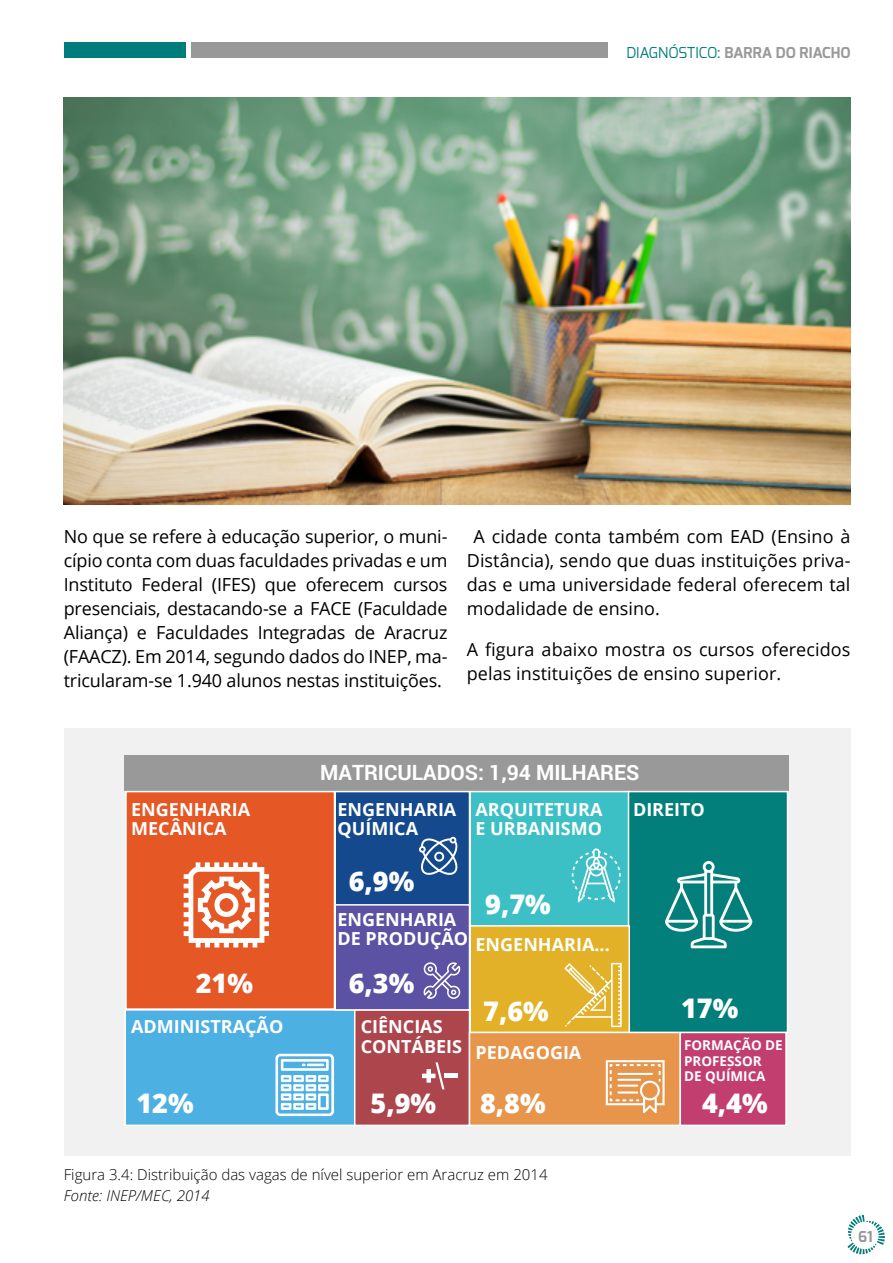
<style>
.page{position:relative;width:893px;height:1263px;background:#fff}
.page>*{position:absolute;margin:0;border:0;box-sizing:border-box;transform-origin:0 0}
.t1{font:800 27px "Open Sans";color:#fff}
.t2{font:700 26.25px "Roboto";color:#000}
.t3{font:700 21px "Roboto";color:#fff}
.t4{font:18px/24px "Open Sans";letter-spacing:-.005em;color:#000;text-align:justify}
.t5{font:700 18px/19.5px "Open Sans";color:#fff}
.t6{font:18px/24px "Open Sans 2";letter-spacing:.005em;color:#000}
.t7{font:15px "Open Sans Light 2";color:#000}
.t8{font:700 15px "Exo";color:#999}
.t9{font:15px "Open Sans Light Italic 2";color:#000}
.t10{font:700 13.5px/15.1px "Open Sans";color:#fff}
.s1{font-weight:400;color:#007d7a}
.s2{font-family:"Open Sans"}
</style>
<div class="page">
<div style="left:191px;top:43px;width:417px;height:15px;background:#999"></div>
<div style="left:64px;top:43px;width:122px;height:15px;background:#007d7a"></div>
<svg style="left:847px;top:1215px;width:38px;height:39px"></svg>
<div style="left:64px;top:728px;width:786px;height:427px;background:#f1f1f2"></div>
<div style="left:124px;top:755px;width:664px;height:35px;background:#99999a"></div>
<div style="left:126px;top:791px;width:208px;height:218px;background:#e55725"></div>
<div style="left:125px;top:791px;width:210px;height:219px;border:2px solid #fff"></div>
<div style="left:335px;top:791px;width:134px;height:114px;background:#144a8d"></div>
<div style="left:334px;top:791px;width:136px;height:115px;border:2px solid #fff"></div>
<div style="left:125px;top:1010px;width:230px;height:115px;background:#4db0e3"></div>
<div style="left:124px;top:1009px;width:232px;height:117px;border:2px solid #fff"></div>
<div style="left:355px;top:1010px;width:114px;height:115px;background:#ad454d"></div>
<div style="left:354px;top:1009px;width:116px;height:117px;border:2px solid #fff"></div>
<div style="left:469px;top:1032px;width:211px;height:93px;background:#e6954b"></div>
<div style="left:469px;top:1031px;width:212px;height:95px;border:2px solid #fff"></div>
<div style="left:680px;top:1032px;width:106px;height:93px;background:#c13e6f"></div>
<div style="left:679px;top:1031px;width:108px;height:95px;border:2px solid #fff"></div>
<div style="left:470px;top:791px;width:159px;height:135px;background:#3dc0c5"></div>
<div style="left:469px;top:791px;width:161px;height:136px;border:2px solid #fff"></div>
<div style="left:628px;top:791px;width:159px;height:241px;background:#037f7b"></div>
<div style="left:628px;top:791px;width:160px;height:242px;border:2px solid #fff"></div>
<div style="left:470px;top:926px;width:159px;height:106px;background:#e2b127"></div>
<div style="left:469px;top:925px;width:161px;height:108px;border:2px solid #fff"></div>
<div style="left:335px;top:905px;width:134px;height:105px;background:#5c52a3"></div>
<div style="left:334px;top:904px;width:136px;height:106px;border:2px solid #fff"></div>
<svg style="left:184px;top:862px;width:85px;height:85px"></svg>
<svg style="left:275px;top:1054px;width:59px;height:62px"></svg>
<svg style="left:665px;top:861px;width:87px;height:87px"></svg>
<svg style="left:419px;top:837px;width:38px;height:38px"></svg>
<svg style="left:572px;top:848px;width:49px;height:55px"></svg>
<svg style="left:423px;top:962px;width:37px;height:37px"></svg>
<div style="left:444px;top:1073px;width:14px;height:5px;background:#fff"></div>
<svg style="left:422px;top:1062px;width:22px;height:27px"></svg>
<svg style="left:564px;top:963px;width:58px;height:64px"></svg>
<svg style="left:606px;top:1060px;width:59px;height:53px"></svg>
<img style="left:64px;top:98px;width:786px;height:407px">
<p class="t8" style="left:626px;top:43px;width:226px"><span class="s1">DIAGNÓSTICO:</span> BARRA DO RIACHO</p>
<p class="t4" style="left:64px;top:524px;width:385px">No que se refere à educação superior, o muni&shy;cípio conta com duas faculdades privadas e um Instituto Federal (IFES) que oferecem cursos presenciais, destacando-se a FACE (Faculdade Aliança) e Faculdades Integradas de Aracruz (FAACZ). Em 2014, segundo dados do INEP, ma&shy;tricularam-se 1.940 alunos nestas instituições.</p>
<p class="t4" style="left:467px;top:524px;width:385px;text-indent:7px">A cidade conta também com EAD (Ensino à Distância), sendo que duas instituições priva&shy;das e uma universidade federal oferecem tal modalidade de ensino.</p>
<p class="t2" style="left:173px;top:636px;width:570px">MATRÍCULAS POR CURSO EM ARACRUZ (2014)</p>
<p class="t6" style="left:467px;top:637px;width:385px">A figura abaixo mostra os cursos oferecidos <span class="s2">pelas instituições de ensino superior.</span></p>
<p class="t3" style="left:320px;top:757px;width:321px">MATRICULADOS: 1,94 MILHARES</p>
<p class="t5" style="left:131px;top:799px;width:120px">ENGENHARIA<br>MECÂNICA</p>
<p class="t5" style="left:337px;top:799px;width:120px">ENGENHARIA<br>QUÍMICA</p>
<p class="t5" style="left:475px;top:799px;width:129px">ARQUITETURA<br>E URBANISMO</p>
<p class="t5" style="left:633px;top:799px;width:73px">DIREITO</p>
<p class="t1" style="left:349px;top:861px;width:67px">6,9%</p>
<p class="t1" style="left:485px;top:883px;width:67px">9,7%</p>
<p class="t5" style="left:337px;top:906px;width:274px;line-height:24.8px">ENGENHARIA<br>DE PRODUÇÃO ENGENHARIA...</p>
<p class="t1" style="left:196px;top:962px;width:59px">21%</p>
<p class="t1" style="left:349px;top:962px;width:67px">6,3%</p>
<p class="t5" style="left:131px;top:1016px;width:154px">ADMINISTRAÇÃO</p>
<p class="t5" style="left:361px;top:1016px;width:103px">CIÊNCIAS<br>CONTÁBEIS</p>
<p class="t1" style="left:483px;top:991px;width:67px">7,6%</p>
<p class="t1" style="left:681px;top:988px;width:59px">17%</p>
<p class="t5" style="left:475px;top:1042px;width:107px">PEDAGOGIA</p>
<p class="t10" style="left:684px;top:1037px;width:100px">FORMAÇÃO DE<br>PROFESSOR<br>DE QUÍMICA</p>
<p class="t1" style="left:136px;top:1082px;width:59px">12%</p>
<p class="t1" style="left:370px;top:1082px;width:67px">5,9%</p>
<p class="t1" style="left:480px;top:1082px;width:67px">8,8%</p>
<p class="t1" style="left:702px;top:1082px;width:67px">4,4%</p>
<p class="t7" style="left:64px;top:1164px;width:485px">Figura 3.4: Distribuição das vagas de nível superior em Aracruz em 2014</p>
<p class="t9" style="left:64px;top:1185px;width:148px">Fonte: INEP/MEC, 2014</p>
<p class="t8" style="left:858px;top:1227px;width:16px">61</p>
</div>
